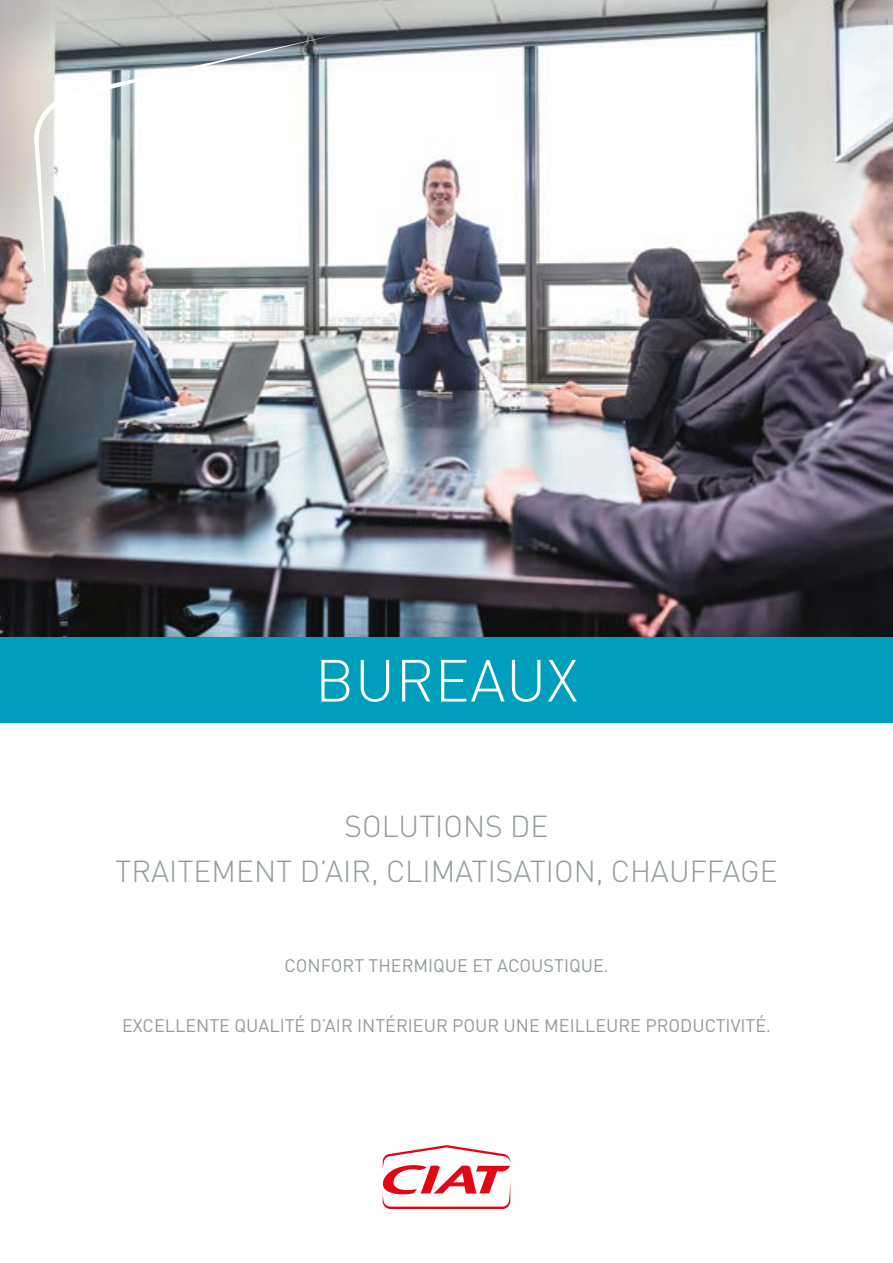
<style>
.page{position:relative;width:893px;height:1263px;background:#fff}
.page>*{position:absolute;margin:0;border:0;box-sizing:border-box;transform-origin:0 0}
.t1{font:300 58.5px "DIN Pro";letter-spacing:.01em;color:#fff}
.t2{font:300 30px/44.5px "DIN Pro";color:#929b9f;text-align:center}
.t3{font:18px "DIN Pro";color:#929b9f}
</style>
<div class="page">
<svg style="left:382px;top:1145px;width:128px;height:64px"></svg>
<img style="left:0;top:0;width:893px;height:638px">
<svg style="left:34px;top:34px;width:306px;height:259px"></svg>
<div style="left:0;top:638px;width:893px;height:85px;background:#009ebd"></div>
<h1 class="t1" style="left:315px;top:641px;width:265px">BUREAUX</h1>
<h2 class="t2" style="left:115px;top:803px;width:664px">SOLUTIONS DE<br>TRAITEMENT D’AIR, CLIMATISATION, CHAUFFAGE</h2>
<p class="t3" style="left:284px;top:953px;width:326px">CONFORT THERMIQUE ET ACOUSTIQUE.</p>
<p class="t3" style="left:122px;top:1013px;width:650px">EXCELLENTE QUALITÉ D’AIR INTÉRIEUR POUR UNE MEILLEURE PRODUCTIVITÉ.</p>
</div>
